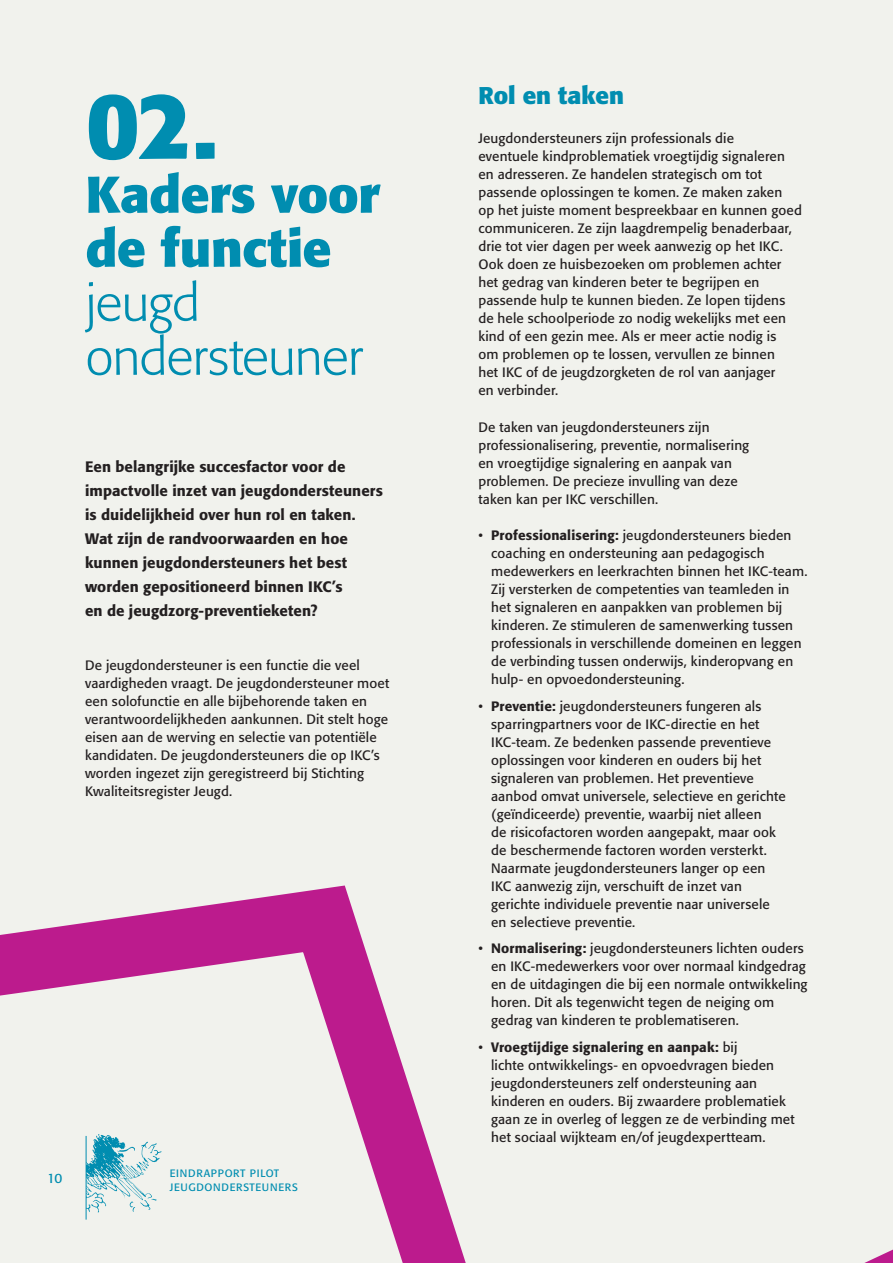
<style>
.page{position:relative;width:893px;height:1263px;background:#f1f2ed}
.page>*{position:absolute;margin:0;border:0;box-sizing:border-box;transform-origin:0 0}
.Hoofdkoppen_-_extra{font:700 93px "Formata";color:#008db0}
.Hoofdkoppen{font:700 51px/54px "Formata";letter-spacing:-.005em;color:#008db0}
.Subkopje{font:700 24px "Formata";color:#008db0}
.Inleidende_tekst{font:500 15px/24px "Formata";letter-spacing:.005em;color:#231f20}
.Sub__subkopje{font:13.5px/18px "Formata";letter-spacing:.01em;color:#231f20}
.Subkopje-2{font:13.5px/18px "Formata";letter-spacing:.01em;color:#231f20}
.Inleidende_tekst-2{font:13.5px/18px "Formata";letter-spacing:.01em;color:#231f20}
.Broodtekst{font:13.5px/18px "Formata";letter-spacing:.01em;color:#231f20}
.t1{font:13.5px "Formata";color:#008db0}
.t2{font:10.65px/14.1px "Formata";letter-spacing:.06em;color:#008db0}
.s1{font-weight:300}
.s2{font-weight:500}
</style>
<div class="page">
<svg style="left:0;top:885px;width:893px;height:378px"></svg>
<p class="Hoofdkoppen_-_extra" style="left:86px;top:68px;width:134px">02.</p>
<p class="Hoofdkoppen" style="left:86px;top:167px;width:295px">Kaders voor de functie <span class="s1">jeugd ondersteuner</span></p>
<p class="Inleidende_tekst" style="left:85px;top:454px;width:299px">Een belangrijke succesfactor voor de impactvolle inzet van jeugdondersteuners is duidelijkheid over hun rol en taken.<br>Wat zijn de randvoorwaarden en hoe kunnen jeugdondersteuners het best worden gepositioneerd binnen IKC’s<br>en de jeugdzorg-preventieketen?</p>
<p class="Inleidende_tekst-2" style="left:85px;top:656px;width:306px">De jeugdondersteuner is een functie die veel vaardigheden vraagt. De jeugdondersteuner moet een solofunctie en alle bijbehorende taken en verantwoordelijkheden aankunnen. Dit stelt hoge eisen aan de werving en selectie van potentiële kandidaten. De jeugdondersteuners die op IKC’s worden ingezet zijn geregistreerd bij Stichting Kwaliteitsregister Jeugd.</p>
<p class="t1" style="left:47px;top:1170px;width:17px">10</p>
<p class="t2" style="left:170px;top:1166px;width:130px">EINDRAPPORT PILOT<br>JEUGDONDERSTEUNERS</p>
<p class="Subkopje" style="left:478px;top:81px;width:147px">Rol en taken</p>
<p class="Subkopje-2" style="left:478px;top:129px;width:325px">Jeugdondersteuners zijn professionals die<br>eventuele kindproblematiek vroegtijdig signaleren en adresseren. Ze handelen strategisch om tot passende oplossingen te komen. Ze maken zaken<br>op het juiste moment bespreekbaar en kunnen goed communiceren. Ze zijn laagdrempelig benaderbaar, drie tot vier dagen per week aanwezig op het IKC.<br>Ook doen ze huisbezoeken om problemen achter het gedrag van kinderen beter te begrijpen en passende hulp te kunnen bieden. Ze lopen tijdens de hele schoolperiode zo nodig wekelijks met een kind of een gezin mee. Als er meer actie nodig is<br>om problemen op te lossen, vervullen ze binnen<br>het IKC of de jeugdzorgketen de rol van aanjager<br>en verbinder.</p>
<p class="Broodtekst" style="left:478px;top:418px;width:272px">De taken van jeugdondersteuners zijn professionalisering, preventie, normalisering en vroegtijdige signalering en aanpak van problemen. De precieze invulling van deze taken kan per IKC verschillen.</p>
<p class="Sub__subkopje" style="left:491px;top:526px;width:318px;text-indent:-13px">• <span class="s2">Professionalisering:</span> jeugdondersteuners bieden coaching en ondersteuning aan pedagogisch medewerkers en leerkrachten binnen het IKC-team.<br>Zij versterken de competenties van teamleden in het signaleren en aanpakken van problemen bij kinderen. Ze stimuleren de samenwerking tussen professionals in verschillende domeinen en leggen de verbinding tussen onderwijs, kinderopvang en hulp- en opvoedondersteuning.</p>
<p class="Sub__subkopje" style="left:491px;top:697px;width:296px;text-indent:-13px">• <span class="s2">Preventie:</span> jeugdondersteuners fungeren als sparringpartners voor de IKC-directie en het IKC-team. Ze bedenken passende preventieve oplossingen voor kinderen en ouders bij het signaleren van problemen. Het preventieve aanbod omvat universele, selectieve en gerichte (geïndiceerde) preventie, waarbij niet alleen<br>de risicofactoren worden aangepakt, maar ook de beschermende factoren worden versterkt.<br>Naarmate jeugdondersteuners langer op een IKC aanwezig zijn, verschuift de inzet van gerichte individuele preventie naar universele en selectieve preventie.</p>
<p class="Sub__subkopje" style="left:491px;top:939px;width:318px;text-indent:-13px">• <span class="s2">Normalisering:</span> jeugdondersteuners lichten ouders en IKC-medewerkers voor over normaal kindgedrag en de uitdagingen die bij een normale ontwikkeling horen. Dit als tegenwicht tegen de neiging om gedrag van kinderen te problematiseren.</p>
<p class="Sub__subkopje" style="left:491px;top:1038px;width:305px;text-indent:-13px">• <span class="s2">Vroegtijdige signalering en aanpak:</span> bij<br>lichte ontwikkelings- en opvoedvragen bieden jeugdondersteuners zelf ondersteuning aan kinderen en ouders. Bij zwaardere problematiek gaan ze in overleg of leggen ze de verbinding met het sociaal wijkteam en/of jeugdexpertteam.</p>
</div>
